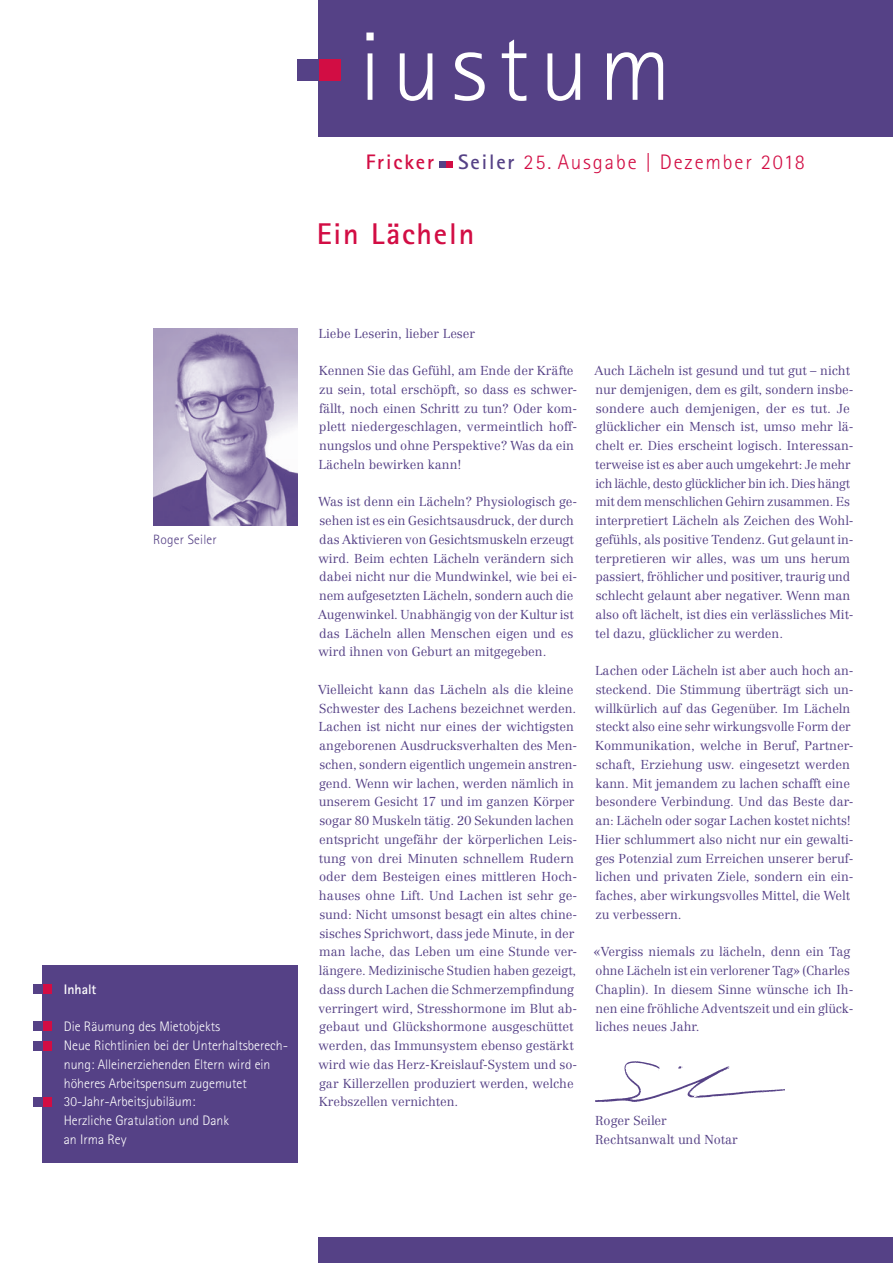
<style>
.page{position:relative;width:893px;height:1263px;background:#fff}
.page>*{position:absolute;margin:0;border:0;box-sizing:border-box;transform-origin:0 0}
.t1{font:300 97.5px "Rotis Sans Serif";letter-spacing:.11em;color:#fff}
.t2{font:700 30px "Rotis Sans Serif";letter-spacing:.06em;color:#d20d44}
.t3{font:300 21px "Rotis Sans Serif";letter-spacing:.09em;color:#d20d44}
.t4{font:300 13.8px/18.8px "Rotis Sans Serif";color:#fff}
.t5{font:700 13.8px "Rotis Sans Serif";color:#fff}
.t6{font:300 13.5px "Rotis Sans Serif";letter-spacing:.015em;color:#554186}
.t7{font:300 12.75px/18.8px "Centennial";color:#554186}
.s1{font-weight:700}
.s2{font-weight:700;color:#554186}
</style>
<div class="page">
<div style="left:319px;top:0;width:574px;height:136px;background:#554186"></div>
<div style="left:319px;top:60px;width:21px;height:21px;background:#d20d44"></div>
<div style="left:298px;top:60px;width:21px;height:21px;background:#554186"></div>
<div style="left:446px;top:161px;width:6px;height:7px;background:#d20d44"></div>
<div style="left:440px;top:161px;width:6px;height:7px;background:#554186"></div>
<div style="left:43px;top:965px;width:255px;height:198px;background:#554186"></div>
<div style="left:43px;top:984px;width:9px;height:10px;background:#d20d44"></div>
<div style="left:33px;top:984px;width:10px;height:10px;background:#554186"></div>
<div style="left:43px;top:1021px;width:9px;height:10px;background:#d20d44"></div>
<div style="left:33px;top:1021px;width:10px;height:10px;background:#554186"></div>
<div style="left:43px;top:1040px;width:9px;height:10px;background:#d20d44"></div>
<div style="left:33px;top:1040px;width:10px;height:10px;background:#554186"></div>
<div style="left:43px;top:1097px;width:9px;height:9px;background:#d20d44"></div>
<div style="left:33px;top:1097px;width:10px;height:9px;background:#554186"></div>
<div style="left:319px;top:1237px;width:574px;height:26px;background:#554186"></div>
<img style="left:595px;top:1061px;width:189px;height:41px">
<img style="left:153px;top:328px;width:145px;height:197px">
<h1 class="t1" style="left:359px;top:11px;width:313px">iustum</h1>
<h3 class="t3" style="left:366px;top:150px;width:441px"><span class="s1">Fricker</span> <span class="s2">Seiler</span> 25. Ausgabe | Dezember 2018</h3>
<h2 class="t2" style="left:317px;top:215px;width:159px">Ein Lächeln</h2>
<p class="t6" style="left:153px;top:531px;width:65px">Roger Seiler</p>
<p class="t5" style="left:64px;top:980px;width:34px">Inhalt</p>
<p class="t4" style="left:64px;top:1017px;width:226px">Die Räumung des Mietobjekts<br>Neue Richtlinien bei der Unterhaltsberech&shy;nung: Alleinerziehenden Eltern wird ein höheres Arbeitspensum zugemutet<br>30-Jahr-Arbeitsjubiläum:<br>Herzliche Gratulation und Dank<br>an Irma Rey</p>
<p class="t7" style="left:319px;top:324px;width:158px">Liebe Leserin, lieber Leser</p>
<p class="t7" style="left:319px;top:361px;width:260px">Kennen Sie das Gefühl, am Ende der Kräfte zu sein, total erschöpft, so dass es schwer&shy;fällt, noch einen Schritt zu tun? Oder kom&shy;plett niedergeschlagen, vermeintlich hoff&shy;nungslos und ohne Perspektive? Was da ein Lächeln bewirken kann!</p>
<p class="t7" style="left:318px;top:492px;width:261px">Was ist denn ein Lächeln? Physiologisch ge&shy;sehen ist es ein Gesichtsausdruck, der durch das Aktivieren von Gesichtsmuskeln erzeugt wird. Beim echten Lächeln verändern sich dabei nicht nur die Mundwinkel, wie bei ei&shy;nem aufgesetzten Lächeln, sondern auch die Augenwinkel. Unabhängig von der Kultur ist das Lächeln allen Menschen eigen und es wird ihnen von Geburt an mitgegeben.</p>
<p class="t7" style="left:318px;top:680px;width:261px">Vielleicht kann das Lächeln als die kleine Schwester des Lachens bezeichnet werden.<br>Lachen ist nicht nur eines der wichtigsten angeborenen Ausdrucksverhalten des Men&shy;schen, sondern eigentlich ungemein anstren&shy;gend. Wenn wir lachen, werden nämlich in unserem Gesicht 17 und im ganzen Körper sogar 80 Muskeln tätig. 20 Sekunden lachen entspricht ungefähr der körperlichen Leis&shy;tung von drei Minuten schnellem Rudern oder dem Besteigen eines mittleren Hoch&shy;hauses ohne Lift. Und Lachen ist sehr ge&shy;sund: Nicht umsonst besagt ein altes chine&shy;sisches Sprichwort, dass jede Minute, in der man lache, das Leben um eine Stunde ver&shy;längere. Medizinische Studien haben gezeigt, dass durch Lachen die Schmerzempfindung verringert wird, Stresshormone im Blut ab&shy;gebaut und Glückshormone ausgeschüttet werden, das Immunsystem ebenso gestärkt wird wie das Herz-Kreislauf-System und so&shy;gar Killerzellen produziert werden, welche Krebszellen vernichten.</p>
<p class="t7" style="left:594px;top:361px;width:261px">Auch Lächeln ist gesund und tut gut – nicht nur demjenigen, dem es gilt, sondern insbe&shy;sondere auch demjenigen, der es tut. Je glücklicher ein Mensch ist, umso mehr lä&shy;chelt er. Dies erscheint logisch. Interessan&shy;terweise ist es aber auch umgekehrt: Je mehr ich lächle, desto glücklicher bin ich. Dies hängt mit dem menschlichen Gehirn zusammen. Es interpretiert Lächeln als Zeichen des Wohl&shy;gefühls, als positive Tendenz. Gut gelaunt in&shy;terpretieren wir alles, was um uns herum passiert, fröhlicher und positiver, traurig und schlecht gelaunt aber negativer. Wenn man also oft lächelt, ist dies ein verlässliches Mit&shy;tel dazu, glücklicher zu werden.</p>
<p class="t7" style="left:595px;top:661px;width:260px">Lachen oder Lächeln ist aber auch hoch an&shy;steckend. Die Stimmung überträgt sich un&shy;willkürlich auf das Gegenüber. Im Lächeln steckt also eine sehr wirkungsvolle Form der Kommunikation, welche in Beruf, Partner&shy;schaft, Erziehung usw. eingesetzt werden kann. Mit jemandem zu lachen schafft eine besondere Verbindung. Und das Beste dar&shy;an: Lächeln oder sogar Lachen kostet nichts!<br>Hier schlummert also nicht nur ein gewalti&shy;ges Potenzial zum Erreichen unserer beruf&shy;lichen und privaten Ziele, sondern ein ein&shy;faches, aber wirkungsvolles Mittel, die Welt zu verbessern.</p>
<p class="t7" style="left:594px;top:942px;width:261px">«Vergiss niemals zu lächeln, denn ein Tag ohne Lächeln ist ein verlorener Tag» (Charles Chaplin). In diesem Sinne wünsche ich Ih&shy;nen eine fröhliche Adventszeit und ein glück&shy;liches neues Jahr.</p>
<p class="t7" style="left:595px;top:1111px;width:144px">Roger Seiler<br>Rechtsanwalt und Notar</p>
</div>
